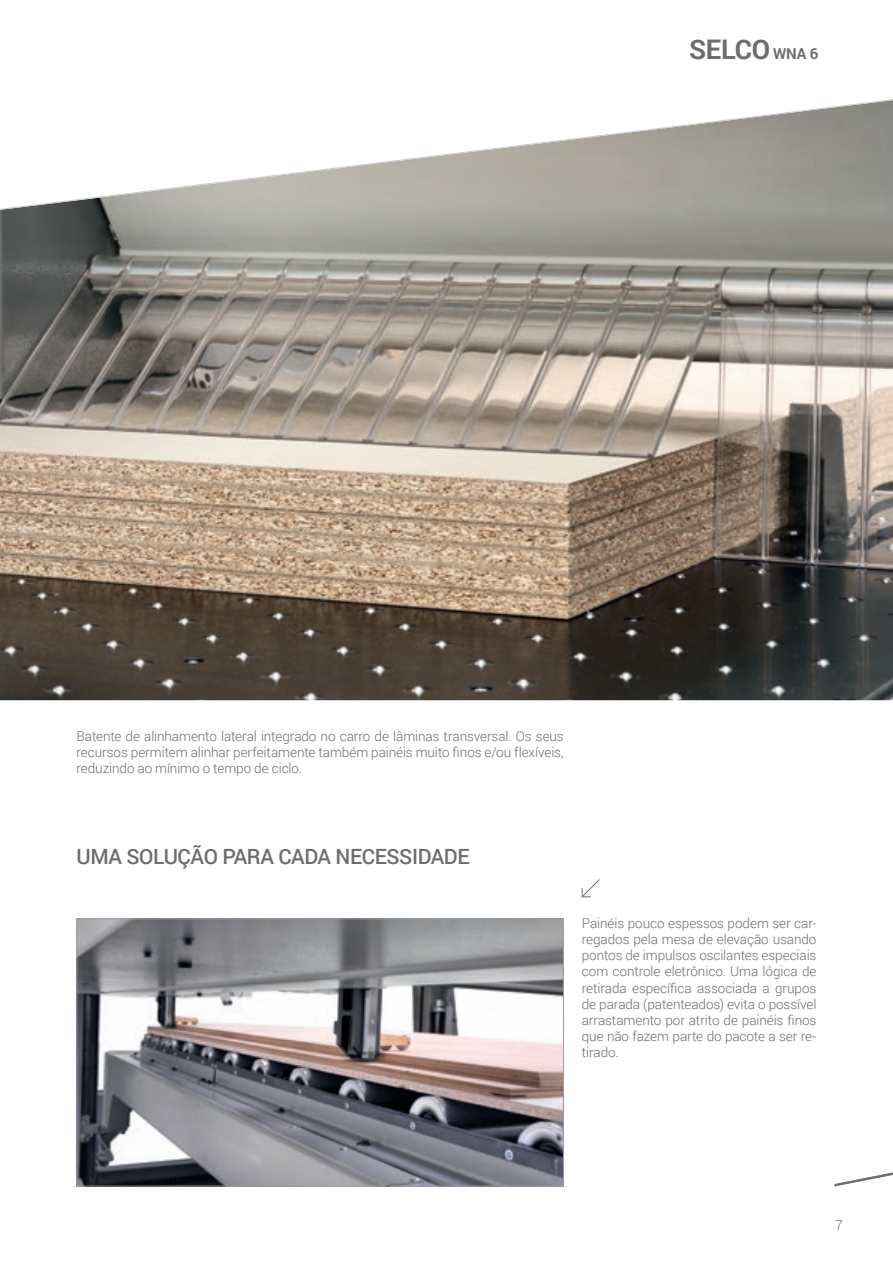
<style>
.page{position:relative;width:893px;height:1263px;background:#fff}
.page>*{position:absolute;margin:0;border:0;box-sizing:border-box;transform-origin:0 0}
.t1{font:700 27px "Roboto";letter-spacing:-.01em;color:#6c6d70}
.t2{font:500 21px "Roboto";letter-spacing:-.02em;color:#6c6d70}
.t3{font:300 13.5px/16.2px "Roboto";letter-spacing:-.005em;color:#6c6d70;text-align:justify}
.s1{font-size:15px}
</style>
<div class="page">
<svg style="left:581px;top:879px;width:19px;height:19px"></svg>
<img style="left:0;top:322px;width:893px;height:378px">
<img style="left:79px;top:920px;width:483px;height:264px">
<div style="left:77px;top:918px;width:487px;height:268px;border:1px solid #999b9e"></div>
<svg style="left:834px;top:1172px;width:59px;height:14px"></svg>
<svg style="left:0;top:99px;width:893px;height:223px"></svg>
<p class="t1" style="left:689px;top:30px;width:131px">SELCO <span class="s1">WNA 6</span></p>
<p class="t3" style="left:77px;top:728px;width:489px">Batente de alinhamento lateral integrado no carro de lâminas transversal. Os seus recursos permitem alinhar perfeitamente também painéis muito finos e/ou flexíveis, reduzindo ao mínimo o tempo de ciclo.</p>
<p class="t2" style="left:77px;top:842px;width:394px">UMA SOLUÇÃO PARA CADA NECESSIDADE</p>
<p class="t3" style="left:582px;top:914px;width:236px">Painéis pouco espessos podem ser car&shy;regados pela mesa de elevação usando pontos de impulsos oscilantes especiais com controle eletrônico. Uma lógica de retirada específica associada a grupos de parada (patenteados) evita o possível arrastamento por atrito de painéis finos que não fazem parte do pacote a ser re&shy;tirado.</p>
<p class="t3" style="left:836px;top:1216px;width:9px">7</p>
</div>
